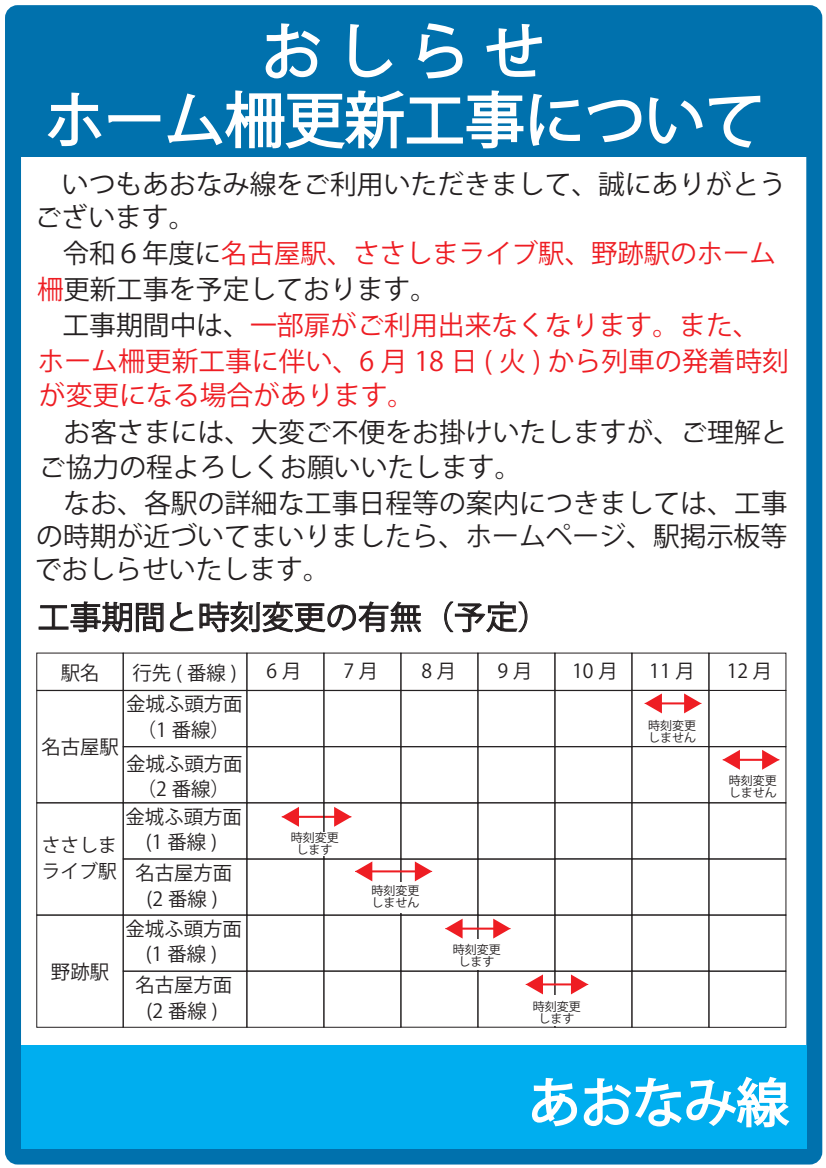
<style>
.page{position:relative;width:826px;height:1168px;background:#fff}
.page>*{position:absolute;margin:0;border:0;box-sizing:border-box;transform-origin:0 0}
.t1{font:60px/68.4px "Koz Go Pr 6 N";color:#fff;text-align:center}
.t2{font:52px "Koz Go Pr 6 N";color:#fff}
.t3{font:32px "Koz Go Pr 6 N";color:#231f20}
.t4{font:26.8px/33.2px "Koz Go Pr 6 N";color:#231f20}
.t5{font:26.8px/35.3px "Koz Go Pr 6 N";color:#ee1d23}
.t6{font:26.4px "Koz Go Pr 6 N";color:#ee1d23}
.t7{font:19.4px/30.4px "Koz Go Pr 6 N";color:#231f20;text-align:center}
.t8{font:18.72px/26.2px "Koz Go Pr 6 N";color:#231f20}
.t9{font:12px/12px "Koz Go Pr 6 N";color:#231f20}
.s1{color:#231f20}
.s2{font-size:26.4px}
.s3{font-size:26.4px;color:#231f20}
</style>
<div class="page">
<div style="left:14px;top:21px;width:792px;height:135px;background:#0071ad"></div>
<svg style="left:265px;top:23px;width:55px;height:56px"></svg>
<svg style="left:349px;top:24px;width:44px;height:54px"></svg>
<svg style="left:417px;top:23px;width:46px;height:56px"></svg>
<svg style="left:486px;top:24px;width:56px;height:53px"></svg>
<svg style="left:47px;top:90px;width:595px;height:59px"></svg>
<svg style="left:649px;top:95px;width:112px;height:53px"></svg>
<svg style="left:39px;top:601px;width:124px;height:31px"></svg>
<svg style="left:170px;top:602px;width:23px;height:29px"></svg>
<svg style="left:199px;top:601px;width:222px;height:31px"></svg>
<svg style="left:444px;top:601px;width:83px;height:31px"></svg>
<div style="left:5px;top:5px;width:817px;height:1159px;border:16px solid #0071ad;border-radius:5px"></div>
<div style="left:21px;top:1045px;width:785px;height:103px;background:#00aeef"></div>
<svg style="left:531px;top:1076px;width:259px;height:52px"></svg>
<div style="left:123px;top:690px;width:124px;height:57px;border:1px solid #231f20"></div>
<div style="left:123px;top:746px;width:124px;height:57px;border:1px solid #231f20"></div>
<div style="left:247px;top:690px;width:77px;height:57px;border:1px solid #231f20"></div>
<div style="left:37px;top:690px;width:86px;height:113px;border:1px solid #231f20"></div>
<hr style="left:296px;top:816px;width:41px;height:2px;background:#ee1d23">
<svg style="left:282px;top:807px;width:17px;height:20px"></svg>
<svg style="left:334px;top:807px;width:17px;height:20px"></svg>
<div style="left:123px;top:803px;width:124px;height:56px;border:1px solid #231f20"></div>
<div style="left:123px;top:859px;width:124px;height:56px;border:1px solid #231f20"></div>
<div style="left:123px;top:915px;width:124px;height:56px;border:1px solid #231f20"></div>
<div style="left:123px;top:971px;width:124px;height:56px;border:1px solid #231f20"></div>
<div style="left:400px;top:746px;width:78px;height:57px;border:1px solid #231f20"></div>
<div style="left:400px;top:690px;width:78px;height:57px;border:1px solid #231f20"></div>
<div style="left:323px;top:690px;width:78px;height:57px;border:1px solid #231f20"></div>
<div style="left:323px;top:746px;width:78px;height:57px;border:1px solid #231f20"></div>
<div style="left:323px;top:859px;width:78px;height:56px;border:1px solid #231f20"></div>
<div style="left:323px;top:915px;width:78px;height:56px;border:1px solid #231f20"></div>
<div style="left:323px;top:971px;width:78px;height:56px;border:1px solid #231f20"></div>
<div style="left:247px;top:971px;width:77px;height:56px;border:1px solid #231f20"></div>
<div style="left:247px;top:915px;width:77px;height:56px;border:1px solid #231f20"></div>
<div style="left:247px;top:859px;width:77px;height:56px;border:1px solid #231f20"></div>
<div style="left:247px;top:746px;width:77px;height:57px;border:1px solid #231f20"></div>
<div style="left:554px;top:971px;width:78px;height:56px;border:1px solid #231f20"></div>
<div style="left:554px;top:915px;width:78px;height:56px;border:1px solid #231f20"></div>
<div style="left:554px;top:802px;width:78px;height:57px;border:1px solid #231f20"></div>
<div style="left:554px;top:746px;width:78px;height:57px;border:1px solid #231f20"></div>
<div style="left:554px;top:690px;width:78px;height:57px;border:1px solid #231f20"></div>
<div style="left:477px;top:971px;width:78px;height:56px;border:1px solid #231f20"></div>
<div style="left:477px;top:915px;width:78px;height:56px;border:1px solid #231f20"></div>
<div style="left:477px;top:859px;width:78px;height:56px;border:1px solid #231f20"></div>
<div style="left:477px;top:803px;width:78px;height:56px;border:1px solid #231f20"></div>
<div style="left:477px;top:746px;width:78px;height:57px;border:1px solid #231f20"></div>
<div style="left:477px;top:690px;width:78px;height:57px;border:1px solid #231f20"></div>
<div style="left:400px;top:971px;width:78px;height:56px;border:1px solid #231f20"></div>
<div style="left:400px;top:915px;width:78px;height:56px;border:1px solid #231f20"></div>
<div style="left:400px;top:859px;width:78px;height:56px;border:1px solid #231f20"></div>
<hr style="left:369px;top:870px;width:48px;height:2px;background:#ee1d23">
<svg style="left:355px;top:861px;width:17px;height:20px"></svg>
<svg style="left:415px;top:861px;width:17px;height:20px"></svg>
<hr style="left:459px;top:928px;width:37px;height:2px;background:#ee1d23">
<svg style="left:445px;top:919px;width:17px;height:19px"></svg>
<svg style="left:493px;top:919px;width:17px;height:19px"></svg>
<div style="left:631px;top:802px;width:78px;height:57px;border:1px solid #231f20"></div>
<div style="left:631px;top:746px;width:78px;height:57px;border:1px solid #231f20"></div>
<div style="left:631px;top:690px;width:78px;height:57px;border:1px solid #231f20"></div>
<div style="left:631px;top:971px;width:78px;height:56px;border:1px solid #231f20"></div>
<div style="left:631px;top:915px;width:78px;height:56px;border:1px solid #231f20"></div>
<div style="left:631px;top:859px;width:78px;height:56px;border:1px solid #231f20"></div>
<hr style="left:659px;top:702px;width:28px;height:2px;background:#ee1d23">
<svg style="left:644px;top:694px;width:17px;height:19px"></svg>
<svg style="left:684px;top:693px;width:17px;height:20px"></svg>
<hr style="left:737px;top:759px;width:28px;height:2px;background:#ee1d23">
<svg style="left:722px;top:750px;width:17px;height:19px"></svg>
<svg style="left:762px;top:750px;width:17px;height:20px"></svg>
<hr style="left:540px;top:983px;width:34px;height:2px;background:#ee1d23">
<svg style="left:525px;top:974px;width:18px;height:20px"></svg>
<svg style="left:571px;top:974px;width:17px;height:20px"></svg>
<div style="left:708px;top:803px;width:78px;height:56px;border:1px solid #231f20"></div>
<div style="left:708px;top:746px;width:78px;height:57px;border:1px solid #231f20"></div>
<div style="left:708px;top:690px;width:78px;height:57px;border:1px solid #231f20"></div>
<div style="left:708px;top:971px;width:78px;height:56px;border:1px solid #231f20"></div>
<div style="left:708px;top:915px;width:78px;height:56px;border:1px solid #231f20"></div>
<div style="left:708px;top:859px;width:78px;height:56px;border:1px solid #231f20"></div>
<div style="left:360px;top:883px;width:66px;height:30px;background:#fff"></div>
<div style="left:445px;top:939px;width:66px;height:30px;background:#fff"></div>
<div style="left:522px;top:995px;width:66px;height:31px;background:#fff"></div>
<h1 class="t1" style="left:45px;top:19px;width:722px">お し ら せ<br>ホーム柵更新工事について</h1>
<p class="t4" style="left:35px;top:167px;width:752px;line-height:33.8px;text-indent:27px">いつもあおなみ線をご利用いただきまして、誠にありがとうございます。</p>
<p class="t6" style="left:63px;top:238px;width:714px"><span class="s1">令和６年度に</span>名古屋駅、ささしまライブ駅、野跡駅のホーム</p>
<p class="t5" style="left:62px;top:272px;width:698px;text-indent:-25px"><span class="s2">柵</span><span class="s3">更新工事</span><span class="s1">を予定しております。<br>工事期間中は、</span>一部扉がご利用出来なくなります。また、</p>
<p class="t5" style="left:38px;top:344px;width:753px;line-height:34.8px">ホーム柵更新工事に伴い、6 月 18 日 ( 火 ) から列車の発着時刻が変更になる場合があります。</p>
<p class="t4" style="left:39px;top:415px;width:750px;line-height:35.5px;text-indent:25px">お客さまには、大変ご不便をお掛けいたしますが、ご理解とご協力の程よろしくお願いいたします。</p>
<p class="t4" style="left:35px;top:487px;width:754px;text-align:justify;text-indent:29px">なお、各駅の詳細な工事日程等の案内につきましては、工事の時期が近づいてまいりましたら、ホームページ、駅掲示板等でおしらせいたします。</p>
<p class="t3" style="left:38px;top:599px;width:513px">工事期間と時刻変更の有無（予定）</p>
<p class="t7" style="left:132px;top:658px;width:106px">行先(番線)</p>
<p class="t7" style="left:421px;top:656px;width:36px">8 月</p>
<p class="t7" style="left:137px;top:715px;width:95px">（1 番線）</p>
<p class="t7" style="left:61px;top:658px;width:40px">駅名</p>
<p class="t7" style="left:497px;top:656px;width:36px">9 月</p>
<p class="t7" style="left:572px;top:656px;width:47px">10 月</p>
<p class="t7" style="left:266px;top:656px;width:36px">6 月</p>
<p class="t7" style="left:343px;top:656px;width:36px">7 月</p>
<p class="t7" style="left:649px;top:656px;width:47px">11 月</p>
<p class="t7" style="left:126px;top:689px;width:118px">金城ふ頭方面</p>
<p class="t9" style="left:648px;top:720px;width:49px">時刻変更しません</p>
<p class="t7" style="left:41px;top:732px;width:79px">名古屋駅</p>
<p class="t7" style="left:126px;top:749px;width:118px">金城ふ頭方面</p>
<p class="t8" style="left:42px;top:832px;width:76px">ささしまライブ駅</p>
<p class="t7" style="left:51px;top:957px;width:60px">野跡駅</p>
<p class="t7" style="left:137px;top:774px;width:95px">（2 番線）</p>
<p class="t7" style="left:126px;top:802px;width:118px">金城ふ頭方面</p>
<p class="t7" style="left:135px;top:858px;width:118px">名古屋方面　</p>
<p class="t7" style="left:146px;top:827px;width:73px">(1 番線 )</p>
<p class="t7" style="left:126px;top:884px;width:118px">(2 番線 )<br>金城ふ頭方面</p>
<p class="t7" style="left:135px;top:970px;width:118px">名古屋方面　</p>
<p class="t7" style="left:146px;top:939px;width:73px">(1 番線 )</p>
<p class="t7" style="left:146px;top:996px;width:73px">(2 番線 )</p>
<p class="t9" style="left:291px;top:832px;width:49px;text-align:center">時刻変更します</p>
<p class="t9" style="left:371px;top:885px;width:49px">時刻変更しません</p>
<p class="t9" style="left:453px;top:944px;width:49px;text-align:center">時刻変更します</p>
<p class="t9" style="left:533px;top:1000px;width:49px;text-align:center">時刻変更します</p>
<p class="t7" style="left:726px;top:656px;width:47px">12 月</p>
<p class="t9" style="left:728px;top:775px;width:49px">時刻変更しません</p>
<h2 class="t2" style="left:528px;top:1073px;width:261px">あおなみ線</h2>
</div>
